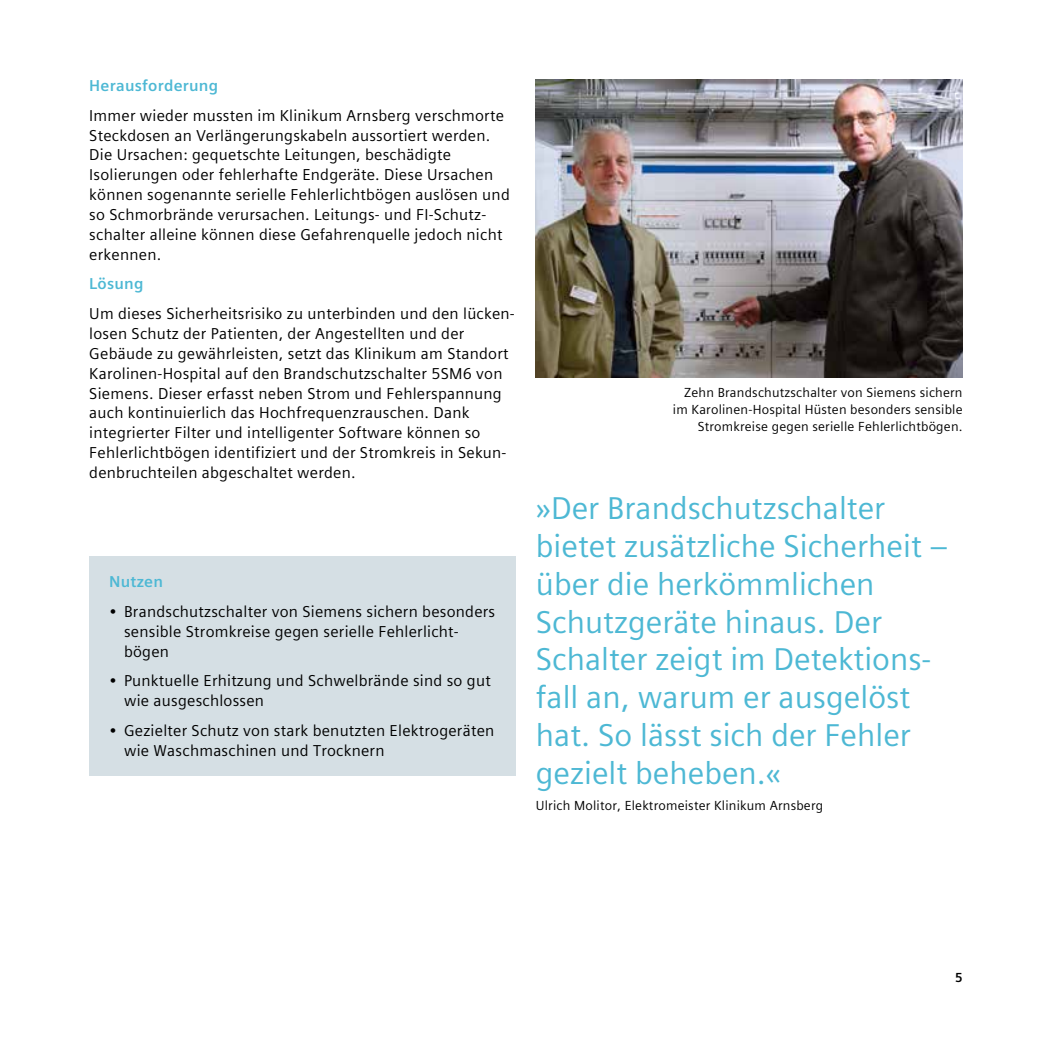
<style>
.page{position:relative;width:1042px;height:1042px;background:#fff}
.page>*{position:absolute;margin:0;border:0;box-sizing:border-box;transform-origin:0 0}
.t1{font:31.5px/37.8px "Siemens Sans Global";color:#4db8d4}
.t2{font:15.75px/19.8px "Siemens Sans Global";letter-spacing:.015em;color:#000}
.t3{font:700 15.75px "Siemens Sans Global";letter-spacing:.015em;color:#4db8d4}
.t4{font:13.12px/17.2px "Siemens Sans Global";letter-spacing:.015em;color:#000;text-align:right}
.t5{font:700 13.12px "Siemens Sans Global";color:#000}
</style>
<div class="page">
<img style="left:536px;top:79px;width:426px;height:298px">
<div style="left:89px;top:556px;width:427px;height:219px;background:#d5dfe4"></div>
<p class="t3" style="left:89px;top:73px;width:130px">Herausforderung</p>
<p class="t2" style="left:89px;top:105px;width:422px">Immer wieder mussten im Klinikum Arnsberg verschmorte Steckdosen an Verlängerungskabeln aussortiert werden.<br>Die Ursachen: gequetschte Leitungen, beschädigte Isolierungen oder fehlerhafte Endgeräte. Diese Ursachen können sogenannte serielle Fehlerlichtbögen auslösen und so Schmorbrände verursachen. Leitungs- und FI-Schutz&shy;schalter alleine können diese Gefahrenquelle jedoch nicht erkennen.</p>
<p class="t3" style="left:89px;top:272px;width:56px">Lösung</p>
<p class="t2" style="left:89px;top:304px;width:427px">Um dieses Sicherheitsrisiko zu unterbinden und den lücken&shy;losen Schutz der Patienten, der Angestellten und der Gebäude zu gewährleisten, setzt das Klinikum am Standort Karolinen-Hospital auf den Brandschutzschalter 5SM6 von Siemens. Dieser erfasst neben Strom und Fehlerspannung auch kontinuierlich das Hochfrequenzrauschen. Dank integrierter Filter und intelligenter Software können so Fehlerlichtbögen identifiziert und der Stromkreis in Sekun&shy;denbruchteilen abgeschaltet werden.</p>
<p class="t3" style="left:109px;top:569px;width:55px">Nutzen</p>
<p class="t2" style="left:124px;top:601px;width:373px;text-indent:-15px">• Brandschutzschalter von Siemens sichern besonders sensible Stromkreise gegen serielle Fehlerlicht&shy;bögen</p>
<p class="t2" style="left:124px;top:671px;width:368px;text-indent:-15px">• Punktuelle Erhitzung und Schwelbrände sind so gut wie ausgeschlossen</p>
<p class="t2" style="left:124px;top:721px;width:372px;text-indent:-15px">• Gezielter Schutz von stark benutzten Elektrogeräten wie Waschmaschinen und Trocknern</p>
<p class="t4" style="left:673px;top:383px;width:291px">Zehn Brandschutzschalter von Siemens sichern im Karolinen-Hospital Hüsten besonders sensible<br>Stromkreise gegen serielle Fehlerlichtbögen.</p>
<h1 class="t1" style="left:536px;top:489px;width:413px">»Der Brandschutzschalter bietet zusätzliche Sicherheit – über die herkömmlichen<br>Schutzgeräte hinaus. Der<br>Schalter zeigt im Detektions&shy;fall an, warum er ausgelöst hat. So lässt sich der Fehler gezielt beheben.«</h1>
<p class="t4" style="left:536px;top:797px;width:289px">Ulrich Molitor, Elektromeister Klinikum Arnsberg</p>
<p class="t5" style="left:955px;top:967px;width:9px">5</p>
</div>
